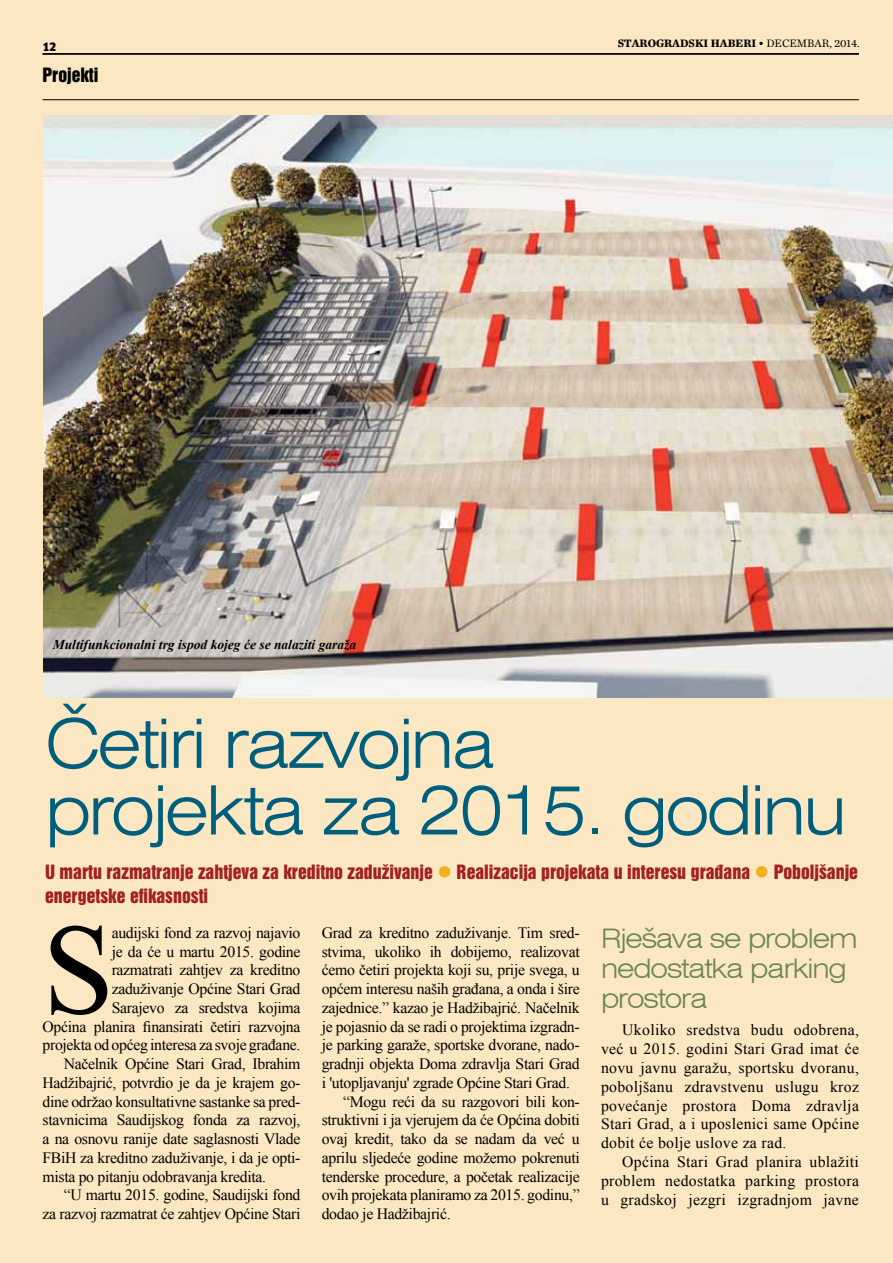
<style>
.page{position:relative;width:893px;height:1263px;background:#fce7c3}
.page>*{position:absolute;margin:0;border:0;box-sizing:border-box;transform-origin:0 0}
.t1{font:129px "Times New Roman";color:#000}
.t2{font:300 expanded 68.1px/66.6px "Swiss 721 BT";letter-spacing:-.04em;color:#005e7d}
.t3{font:300 expanded 27px/30px "Swiss 721 BT";letter-spacing:-.04em;color:#6b8751}
.t4{font:18px/24px "Swiss 921 BT Regular A";color:#a31f23}
.t5{font:18px "Swiss 921 BT Regular A";color:#000}
.t6{font:15.75px/18.9px "Times New Roman";letter-spacing:-.02em;color:#000;text-align:justify}
.t7{font:italic 700 13.5px "Times New Roman";color:#000}
.t8{font:700 11.25px "Chronicle Text G1";color:#000}
.t9{font:900 11.25px "Clan Pro";color:#000}
.s1{font-weight:400}
.s2{color:#f2b01d}
</style>
<div class="page">
<hr style="left:43px;top:99px;width:816px;height:1px;background:#000">
<hr style="left:43px;top:54px;width:816px;height:1px;background:#000">
<hr style="left:43px;top:53px;width:816px;height:1px;background:#000">
<img style="left:44px;top:115px;width:849px;height:582px">
<p class="t9" style="left:43px;top:40px;width:15px">12</p>
<p class="t8" style="left:618px;top:34px;width:244px">STAROGRADSKI HABERI • <span class="s1">DECEMBAR, 2014.</span></p>
<p class="t5" style="left:43px;top:65px;width:58px">Projekti</p>
<p class="t7" style="left:53px;top:635px;width:305px">Multifunkcionalni trg ispod kojeg će se nalaziti garaža</p>
<h2 class="t2" style="left:45px;top:710px;width:803px">Četiri razvojna<br>projekta za 2015. godinu</h2>
<p class="t4" style="left:45px;top:861px;width:814px">U martu razmatranje zahtjeva za kreditno zaduživanje <span class="s2">●</span> Realizacija projekata u interesu građana <span class="s2">●</span> Poboljšanje energetske efikasnosti</p>
<h1 class="t1" style="left:43px;top:883px;width:73px">S</h1>
<p class="t6" style="left:112px;top:923px;width:190px">audijski fond za razvoj najavio</p>
<p class="t6" style="left:112px;top:942px;width:190px">je da će u martu 2015. godine</p>
<p class="t6" style="left:112px;top:960px;width:190px">razmatrati zahtjev za kreditno</p>
<p class="t6" style="left:112px;top:979px;width:190px">zaduživanje Općine Stari Grad</p>
<p class="t6" style="left:112px;top:998px;width:190px">Sarajevo za sredstva kojima</p>
<p class="t6" style="left:43px;top:1017px;width:259px">Općina planira finansirati četiri razvojna</p>
<p class="t6" style="left:43px;top:1035px;width:259px">projekta od općeg interesa za svoje građane.</p>
<p class="t6" style="left:64px;top:1054px;width:238px">Načelnik Općine Stari Grad, Ibrahim</p>
<p class="t6" style="left:43px;top:1073px;width:259px">Hadžibajrić, potvrdio je da je krajem go-</p>
<p class="t6" style="left:43px;top:1092px;width:259px">dine održao konsultativne sastanke sa pred-</p>
<p class="t6" style="left:43px;top:1110px;width:259px">stavnicima Saudijskog fonda za razvoj,</p>
<p class="t6" style="left:43px;top:1129px;width:260px">a na osnovu ranije date saglasnosti Vlade</p>
<p class="t6" style="left:43px;top:1148px;width:260px">FBiH za kreditno zaduživanje, i da je opti-</p>
<p class="t6" style="left:43px;top:1167px;width:225px">mista po pitanju odobravanja kredita.</p>
<p class="t6" style="left:64px;top:1185px;width:238px">“U martu 2015. godine, Saudijski fond</p>
<p class="t6" style="left:43px;top:1204px;width:260px">za razvoj razmatrat će zahtjev Općine Stari</p>
<p class="t6" style="left:322px;top:923px;width:259px">Grad za kreditno zaduživanje. Tim sred-</p>
<p class="t6" style="left:322px;top:942px;width:260px">stvima, ukoliko ih dobijemo, realizovat</p>
<p class="t6" style="left:322px;top:960px;width:260px">ćemo četiri projekta koji su, prije svega, u</p>
<p class="t6" style="left:322px;top:979px;width:259px">općem interesu naših građana, a onda i šire</p>
<p class="t6" style="left:322px;top:998px;width:260px">zajednice.” kazao je Hadžibajrić. Načelnik</p>
<p class="t6" style="left:322px;top:1016px;width:259px">je pojasnio da se radi o projektima izgradn-</p>
<p class="t6" style="left:322px;top:1035px;width:259px">je parking garaže, sportske dvorane, nado-</p>
<p class="t6" style="left:322px;top:1054px;width:259px">gradnji objekta Doma zdravlja Stari Grad</p>
<p class="t6" style="left:322px;top:1073px;width:250px">i 'utopljavanju' zgrade Općine Stari Grad.</p>
<p class="t6" style="left:343px;top:1091px;width:238px">“Mogu reći da su razgovori bili kon-</p>
<p class="t6" style="left:322px;top:1110px;width:260px">struktivni i ja vjerujem da će Općina dobiti</p>
<p class="t6" style="left:322px;top:1129px;width:259px">ovaj kredit, tako da se nadam da već u</p>
<p class="t6" style="left:322px;top:1148px;width:260px">aprilu sljedeće godine možemo pokrenuti</p>
<p class="t6" style="left:322px;top:1166px;width:260px">tenderske procedure, a početak realizacije</p>
<p class="t6" style="left:322px;top:1185px;width:259px">ovih projekata planiramo za 2015. godinu,”</p>
<p class="t6" style="left:322px;top:1204px;width:130px">dodao je Hadžibajrić.</p>
<h3 class="t3" style="left:601px;top:923px;width:258px">Rješava se problem nedostatka parking prostora</h3>
<p class="t6" style="left:601px;top:1020px;width:260px;text-indent:21px">Ukoliko sredstva budu odobrena, već u 2015. godini Stari Grad imat će novu javnu garažu, sportsku dvoranu, poboljšanu zdravstvenu uslugu kroz povećanje prostora Doma zdravlja Stari Grad, a i uposlenici same Općine dobit će bolje uslove za rad.</p>
<p class="t6" style="left:601px;top:1152px;width:259px;text-indent:21px">Općina Stari Grad planira ublažiti problem nedostatka parking prostora u gradskoj jezgri izgradnjom javne</p>
</div>
